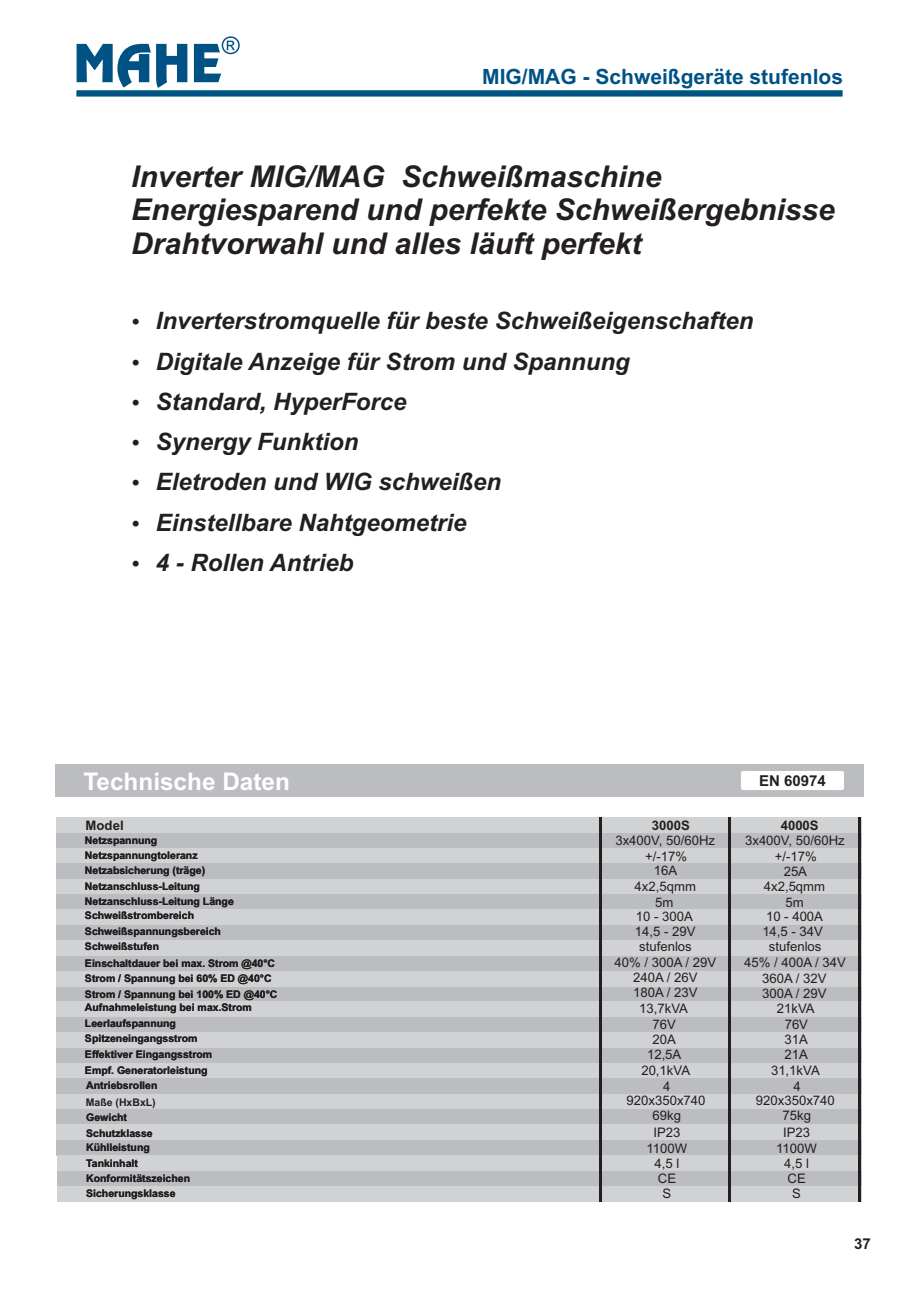
<style>
.page{position:relative;width:919px;height:1289px;background:#fff}
.page>*{position:absolute;margin:0;border:0;box-sizing:border-box;transform-origin:0 0}
.t1{font:italic 700 30px/33.5px "Arial";color:#231f20}
.t2{font:700 24.3px "Arial";color:#fff}
.t3{font:italic 700 24px/40.2px "Arial";color:#231f20}
.t4{font:700 21px "Arial";color:#005285}
.t5{font:700 15px "Arial";color:#231f20}
.t6{font:13.2px/15.3px "Arial";color:#231f20;text-align:center}
.t7{font:700 13.2px "Arial";color:#231f20}
.t8{font:700 10.5px/15.3px "Arial";color:#231f20}
</style>
<div class="page">
<div style="left:77px;top:90px;width:765px;height:6px;background:#005285"></div>
<svg style="left:77px;top:44px;width:110px;height:44px"></svg>
<svg style="left:194px;top:36px;width:46px;height:46px"></svg>
<div style="left:55px;top:765px;width:808px;height:32px;background:#bcbdc0"></div>
<div style="left:740px;top:771px;width:103px;height:19px;background:#fff;border-radius:2px"></div>
<div style="left:56px;top:817px;width:805px;height:16px;background:#d1d2d4"></div>
<div style="left:56px;top:833px;width:805px;height:15px;background:#bcbdc0"></div>
<div style="left:56px;top:848px;width:805px;height:15px;background:#d1d2d4"></div>
<div style="left:56px;top:863px;width:805px;height:16px;background:#bcbdc0"></div>
<div style="left:56px;top:879px;width:805px;height:15px;background:#d1d2d4"></div>
<div style="left:56px;top:894px;width:805px;height:15px;background:#bcbdc0"></div>
<div style="left:56px;top:924px;width:805px;height:16px;background:#bcbdc0"></div>
<div style="left:56px;top:955px;width:805px;height:16px;background:#bcbdc0"></div>
<div style="left:56px;top:986px;width:805px;height:16px;background:#bcbdc0"></div>
<div style="left:56px;top:909px;width:805px;height:16px;background:#d1d2d4"></div>
<div style="left:56px;top:940px;width:805px;height:15px;background:#d1d2d4"></div>
<div style="left:56px;top:970px;width:805px;height:16px;background:#d1d2d4"></div>
<div style="left:56px;top:1001px;width:805px;height:16px;background:#d1d2d4"></div>
<div style="left:56px;top:1017px;width:805px;height:15px;background:#bcbdc0"></div>
<div style="left:56px;top:1032px;width:805px;height:15px;background:#d1d2d4"></div>
<div style="left:56px;top:1047px;width:805px;height:16px;background:#bcbdc0"></div>
<div style="left:56px;top:1063px;width:805px;height:15px;background:#d1d2d4"></div>
<div style="left:56px;top:1078px;width:805px;height:16px;background:#bcbdc0"></div>
<div style="left:56px;top:1093px;width:805px;height:16px;background:#d1d2d4"></div>
<div style="left:56px;top:1109px;width:805px;height:15px;background:#bcbdc0"></div>
<div style="left:57px;top:1124px;width:804px;height:16px;background:#d1d2d4"></div>
<div style="left:57px;top:1139px;width:804px;height:16px;background:#bcbdc0"></div>
<div style="left:57px;top:1155px;width:804px;height:15px;background:#d1d2d4"></div>
<div style="left:57px;top:1170px;width:804px;height:16px;background:#bcbdc0"></div>
<div style="left:57px;top:1186px;width:804px;height:15px;background:#d1d2d4"></div>
<hr style="left:599px;top:817px;width:2px;height:384px;background:#231f20">
<hr style="left:728px;top:817px;width:3px;height:384px;background:#231f20">
<hr style="left:858px;top:817px;width:2px;height:384px;background:#231f20">
<h3 class="t4" style="left:482px;top:68px;width:362px">MIG/MAG - Schweißgeräte stufenlos</h3>
<h1 class="t1" style="left:131px;top:162px;width:705px">Inverter MIG/MAG Schweißmaschine<br>Energiesparend und perfekte Schweißergebnisse<br>Drahtvorwahl und alles läuft perfekt</h1>
<h3 class="t3" style="left:156px;top:303px;width:599px">Inverterstromquelle für beste Schweißeigenschaften<br>Digitale Anzeige für Strom und Spannung<br>Standard, HyperForce<br>Synergy Funktion<br>Eletroden und WIG schweißen<br>Einstellbare Nahtgeometrie<br>4 - Rollen Antrieb</h3>
<h2 class="t2" style="left:83px;top:772px;width:208px">Technische Daten</h2>
<h3 class="t5" style="left:759px;top:775px;width:68px">EN 60974</h3>
<p class="t7" style="left:86px;top:820px;width:39px">Model</p>
<p class="t8" style="left:85px;top:833px;width:105px">G wicht<br>Schutzklasse<br>Konformitätszeichen<br>Sicherungsklass</p>
<p class="t8" style="left:85px;top:833px;width:74px">Netzspannung</p>
<p class="t8" style="left:85px;top:864px;width:150px">Netzabsicherung (träge)<br>Netzanschluss-Leitung<br>Netzanschluss-Leitung Länge</p>
<p class="t8" style="left:85px;top:908px;width:137px">Schweißstrombereich<br>Schweißspannungsbereich<br>Schweißstufen</p>
<p class="t8" style="left:85px;top:956px;width:194px">Einschaltdauer bei max. Strom @40°C<br>Strom / Spannung bei 60% ED @40°C<br>Strom / Spannung bei 100% ED @40°C</p>
<p class="t8" style="left:85px;top:849px;width:114px">Netzspannungtoleranz</p>
<p class="t8" style="left:85px;top:1000px;width:168px">Aufnahmeleistung bei max.Strom<br>Leerlaufspannung<br>Spitzeneingangsstrom</p>
<p class="t8" style="left:85px;top:1048px;width:129px">Effektiver Eingangsstrom</p>
<p class="t8" style="left:85px;top:1063px;width:124px">Empf. Generatorleistung<br>Antriebsrollen</p>
<p class="t8" style="left:86px;top:1095px;width:72px">Maße (HxBxL)</p>
<p class="t8" style="left:86px;top:1110px;width:68px">Gewicht<br>Schutzklasse</p>
<p class="t8" style="left:86px;top:1171px;width:105px">Konformitätszeichen<br>Sicherungsklasse</p>
<p class="t8" style="left:86px;top:1140px;width:65px">Kühlleistung<br>Tankinhalt</p>
<p class="t6" style="left:626px;top:818px;width:80px">875x380x804</p>
<p class="t6" style="left:755px;top:818px;width:80px">875x380x804</p>
<p class="t6" style="left:651px;top:833px;width:30px">78kg</p>
<p class="t6" style="left:781px;top:833px;width:30px">78kg</p>
<p class="t6" style="left:652px;top:848px;width:29px">IP23</p>
<p class="t6" style="left:781px;top:848px;width:29px">IP23</p>
<p class="t7" style="left:652px;top:820px;width:40px">3000S</p>
<p class="t7" style="left:780px;top:820px;width:40px">4000S</p>
<p class="t6" style="left:615px;top:834px;width:101px">3x400V, 50/60Hz</p>
<p class="t6" style="left:745px;top:834px;width:101px">3x400V, 50/60Hz</p>
<p class="t6" style="left:645px;top:849px;width:44px">+/-17%</p>
<p class="t6" style="left:774px;top:849px;width:44px">+/-17%</p>
<p class="t6" style="left:634px;top:864px;width:63px">16A<br>4x2,5qmm</p>
<p class="t6" style="left:763px;top:864px;width:63px">25A<br>4x2,5qmm</p>
<p class="t6" style="left:655px;top:895px;width:20px">5m</p>
<p class="t6" style="left:785px;top:895px;width:20px">5m</p>
<p class="t6" style="left:635px;top:910px;width:59px">10 - 300A</p>
<p class="t6" style="left:766px;top:910px;width:59px">10 - 400A</p>
<p class="t6" style="left:614px;top:956px;width:103px">40% / 300A / 29V</p>
<p class="t6" style="left:744px;top:956px;width:103px">45% / 400A / 34V</p>
<p class="t6" style="left:635px;top:925px;width:62px">14,5 - 29V</p>
<p class="t6" style="left:762px;top:925px;width:62px">14,5 - 34V</p>
<p class="t6" style="left:762px;top:971px;width:66px;text-align:left">360A / 32V<br>300A / 29V</p>
<p class="t6" style="left:639px;top:1002px;width:50px">13,7kVA<br>76V<br>20A<br>12,5A</p>
<p class="t6" style="left:776px;top:1002px;width:39px">21kVA<br>76V<br>31A<br>21A</p>
<p class="t6" style="left:626px;top:1094px;width:80px">920x350x740</p>
<p class="t6" style="left:755px;top:1094px;width:80px">920x350x740</p>
<p class="t6" style="left:639px;top:940px;width:54px">stufenlos</p>
<p class="t6" style="left:768px;top:940px;width:54px">stufenlos</p>
<p class="t6" style="left:633px;top:970px;width:66px;text-align:left">240A / 26V<br>180A / 23V</p>
<p class="t6" style="left:641px;top:1063px;width:50px">20,1kVA</p>
<p class="t6" style="left:771px;top:1063px;width:50px">31,1kVA</p>
<p class="t6" style="left:663px;top:1079px;width:9px">4</p>
<p class="t6" style="left:793px;top:1079px;width:9px">4</p>
<p class="t6" style="left:652px;top:1108px;width:30px">69kg</p>
<p class="t6" style="left:782px;top:1108px;width:30px">75kg</p>
<p class="t6" style="left:653px;top:1125px;width:29px">IP23</p>
<p class="t6" style="left:783px;top:1125px;width:29px">IP23</p>
<p class="t6" style="left:657px;top:1171px;width:20px">CE</p>
<p class="t6" style="left:787px;top:1171px;width:20px">CE</p>
<p class="t6" style="left:662px;top:1187px;width:10px">S</p>
<p class="t6" style="left:792px;top:1187px;width:10px">S</p>
<p class="t6" style="left:646px;top:1141px;width:42px">1100W<br>4,5 l</p>
<p class="t6" style="left:776px;top:1141px;width:42px">1100W<br>4,5 l</p>
<h3 class="t5" style="left:854px;top:1237px;width:18px">37</h3>
</div>
